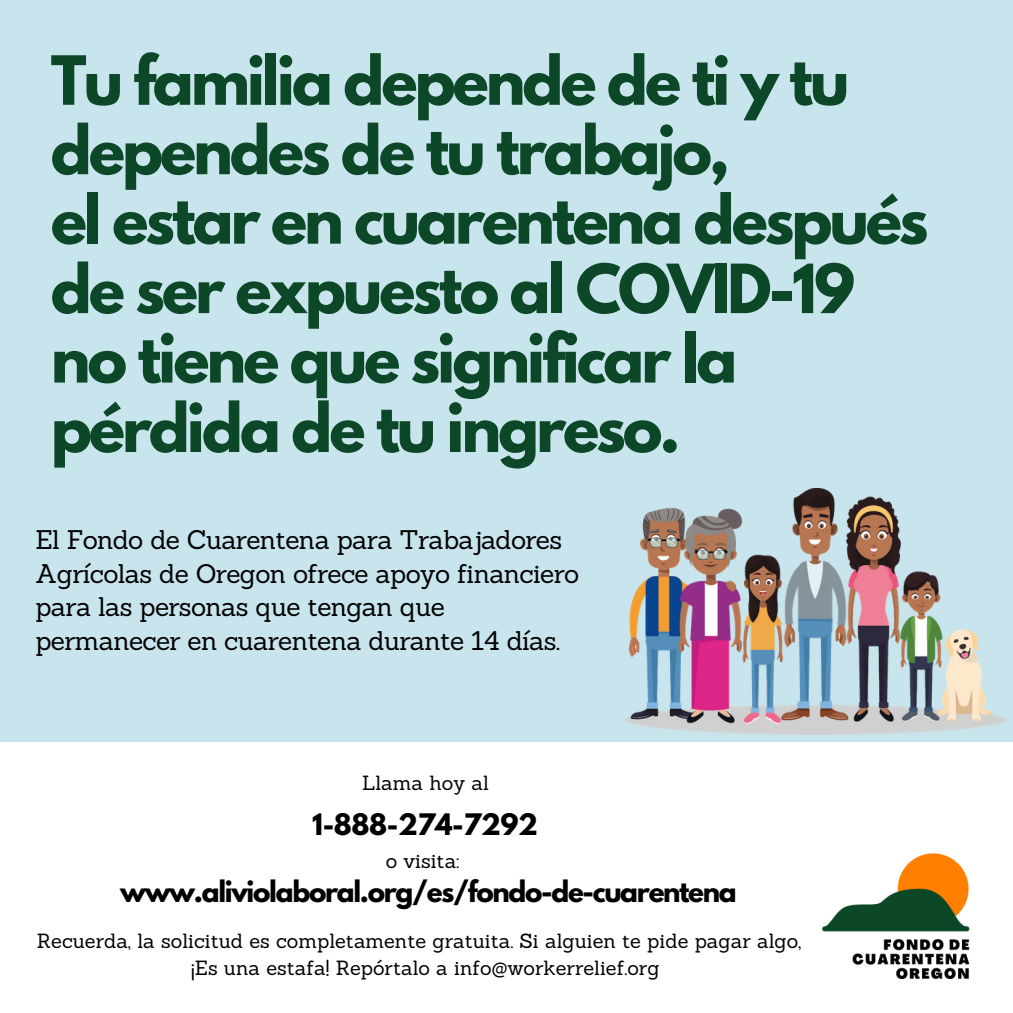
<style>
.page{position:relative;width:1013px;height:1013px;background:#fff}
.page>*{position:absolute;margin:0;border:0;box-sizing:border-box;transform-origin:0 0}
.t1{font:700 60px/69.4px "League Spartan";letter-spacing:-.05em;color:#0c4727}
.t2{font:26.25px/33.8px "Sanchez";letter-spacing:-.025em;color:#000}
.t3{font:700 26.25px "League Spartan";letter-spacing:-.05em;color:#000}
.t4{font:700 26.25px "League Spartan";letter-spacing:-.015em;color:#000}
.t5{font:20px/27.2px "Sanchez";color:#000}
</style>
<div class="page">
<div style="left:0;top:0;width:1012px;height:1012px;background:#c8e4ec"></div>
<div style="left:0;top:742px;width:1012px;height:270px;background:#fff"></div>
<img style="left:779px;top:719px;width:227px;height:261px">
<img style="left:625px;top:488px;width:380px;height:246px">
<h1 class="t1" style="left:51px;top:54px;width:879px">Tu familia depende de ti y tu dependes de tu trabajo,<br>el estar en cuarentena después de ser expuesto al COVID-19 no tiene que significar la pérdida de tu ingreso.</h1>
<p class="t2" style="left:36px;top:522px;width:545px">El Fondo de Cuarentena para Trabajadores Agrícolas de Oregon ofrece apoyo financiero para las personas que tengan que permanecer en cuarentena durante 14 días.</p>
<p class="t5" style="left:362px;top:769px;width:128px">Llama hoy al</p>
<p class="t4" style="left:312px;top:811px;width:227px">1-888-274-7292</p>
<p class="t5" style="left:385px;top:847px;width:75px">o visita:</p>
<p class="t3" style="left:120px;top:878px;width:618px">www.aliviolaboral.org/es/fondo-de-cuarentena</p>
<p class="t5" style="left:191px;top:927px;width:611px;text-indent:-154px">Recuerda, la solicitud es completamente gratuita. Si alguien te pide pagar algo, ¡Es una estafa! Repórtalo a info@workerrelief.org</p>
</div>
